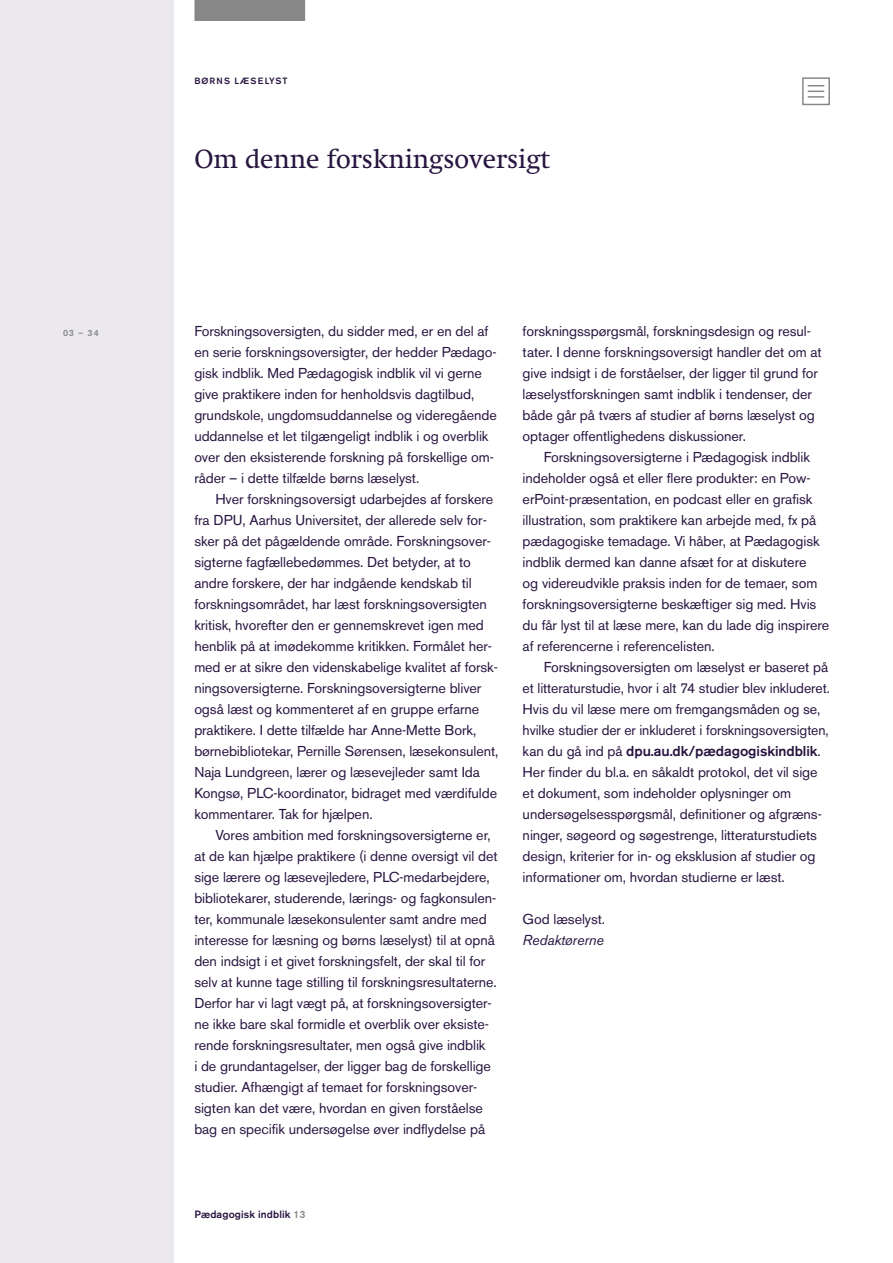
<style>
.page{position:relative;width:893px;height:1263px;background:#fff}
.page>*{position:absolute;margin:0;border:0;box-sizing:border-box;transform-origin:0 0}
.t1{font:27px "Swift Neue LT Pro";color:#281540}
.t2{font:14.25px/21px "Akzidenz Grotesk BE";letter-spacing:-.005em;color:#281540}
.t3{font:italic 14.25px "Akzidenz Grotesk BE";letter-spacing:-.005em;color:#281540}
.t4{font:500 10.5px "Akzidenz Grotesk BE";letter-spacing:.01em;color:#281540}
.t5{font:500 9px "Akzidenz Grotesk BE";letter-spacing:.1em;color:#281540}
.t6{font:500 9px "Akzidenz Grotesk BE";color:#888}
.s1{font-weight:500}
.s2{color:#888}
</style>
<div class="page">
<div style="left:0;top:0;width:173px;height:1263px;background:#ebe9ed"></div>
<div style="left:194px;top:0;width:111px;height:21px;background:#888"></div>
<div style="left:802px;top:77px;width:28px;height:28px;border:2px solid #888"></div>
<svg style="left:808px;top:85px;width:16px;height:13px"></svg>
<p class="t6" style="left:63px;top:327px;width:37px">03 – 34</p>
<p class="t5" style="left:194px;top:75px;width:95px">BØRNS LÆSELYST</p>
<h1 class="t1" style="left:194px;top:142px;width:357px">Om denne forskningsoversigt</h1>
<p class="t2" style="left:194px;top:321px;width:304px">Forskningsoversigten, du sidder med, er en del af en serie forskningsoversigter, der hedder Pædago&shy;gisk indblik. Med Pædagogisk indblik vil vi gerne give praktikere inden for henholdsvis dagtilbud, grundskole, ungdomsuddannelse og videregående uddannelse et let tilgængeligt indblik i og overblik over den eksisterende forskning på forskellige om&shy;råder – i dette tilfælde børns læselyst.</p>
<p class="t2" style="left:194px;top:489px;width:306px;text-indent:21px">Hver forskningsoversigt udarbejdes af forskere fra DPU, Aarhus Universitet, der allerede selv for&shy;sker på det pågældende område. Forskningsover&shy;sigterne fagfællebedømmes. Det betyder, at to andre forskere, der har indgående kendskab til forskningsområdet, har læst forskningsoversigten kritisk, hvorefter den er gennemskrevet igen med henblik på at imødekomme kritikken. Formålet her&shy;med er at sikre den videnskabelige kvalitet af forsk&shy;ningsoversigterne. Forskningsoversigterne bliver også læst og kommenteret af en gruppe erfarne praktikere. I dette tilfælde har Anne-Mette Bork, børnebibliotekar, Pernille Sørensen, læsekonsulent, Naja Lundgreen, lærer og læsevejleder samt Ida Kongsø, PLC-koordinator, bidraget med værdifulde kommentarer. Tak for hjælpen.</p>
<p class="t2" style="left:194px;top:825px;width:305px;text-indent:21px">Vores ambition med forskningsoversigterne er, at de kan hjælpe praktikere (i denne oversigt vil det sige lærere og læsevejledere, PLC-medarbejdere, bibliotekarer, studerende, lærings- og fagkonsulen&shy;ter, kommunale læsekonsulenter samt andre med interesse for læsning og børns læselyst) til at opnå den indsigt i et givet forskningsfelt, der skal til for selv at kunne tage stilling til forskningsresultaterne.<br>Derfor har vi lagt vægt på, at forskningsoversigter&shy;ne ikke bare skal formidle et overblik over eksiste&shy;rende forskningsresultater, men også give indblik<br>i de grundantagelser, der ligger bag de forskellige studier. Afhængigt af temaet for forskningsover&shy;sigten kan det være, hvordan en given forståelse bag en specifik undersøgelse øver indflydelse på</p>
<p class="t2" style="left:523px;top:321px;width:301px">forskningsspørgsmål, forskningsdesign og resul&shy;tater. I denne forskningsoversigt handler det om at give indsigt i de forståelser, der ligger til grund for læselystforskningen samt indblik i tendenser, der både går på tværs af studier af børns læselyst og optager offentlighedens diskussioner.</p>
<p class="t2" style="left:523px;top:447px;width:308px;text-indent:21px">Forskningsoversigterne i Pædagogisk indblik indeholder også et eller flere produkter: en Pow&shy;erPoint-præsentation, en podcast eller en grafisk illustration, som praktikere kan arbejde med, fx på pædagogiske temadage. Vi håber, at Pædagogisk indblik dermed kan danne afsæt for at diskutere<br>og videreudvikle praksis inden for de temaer, som forskningsoversigterne beskæftiger sig med. Hvis du får lyst til at læse mere, kan du lade dig inspirere af referencerne i referencelisten.</p>
<p class="t2" style="left:523px;top:657px;width:309px;text-indent:21px">Forskningsoversigten om læselyst er baseret på et litteraturstudie, hvor i alt 74 studier blev inkluderet.<br>Hvis du vil læse mere om fremgangsmåden og se, hvilke studier der er inkluderet i forskningsoversigten, kan du gå ind på <span class="s1">dpu.au.dk/pædagogiskindblik</span>.<br>Her finder du bl.a. en såkaldt protokol, det vil sige et dokument, som indeholder oplysninger om undersøgelsesspørgsmål, definitioner og afgræns&shy;ninger, søgeord og søgestrenge, litteraturstudiets design, kriterier for in- og eksklusion af studier og informationer om, hvordan studierne er læst.</p>
<p class="t2" style="left:523px;top:909px;width:84px">God læselyst.</p>
<p class="t3" style="left:523px;top:931px;width:83px">Redaktørerne</p>
<p class="t4" style="left:194px;top:1208px;width:113px">Pædagogisk indblik <span class="s2">13</span></p>
</div>
